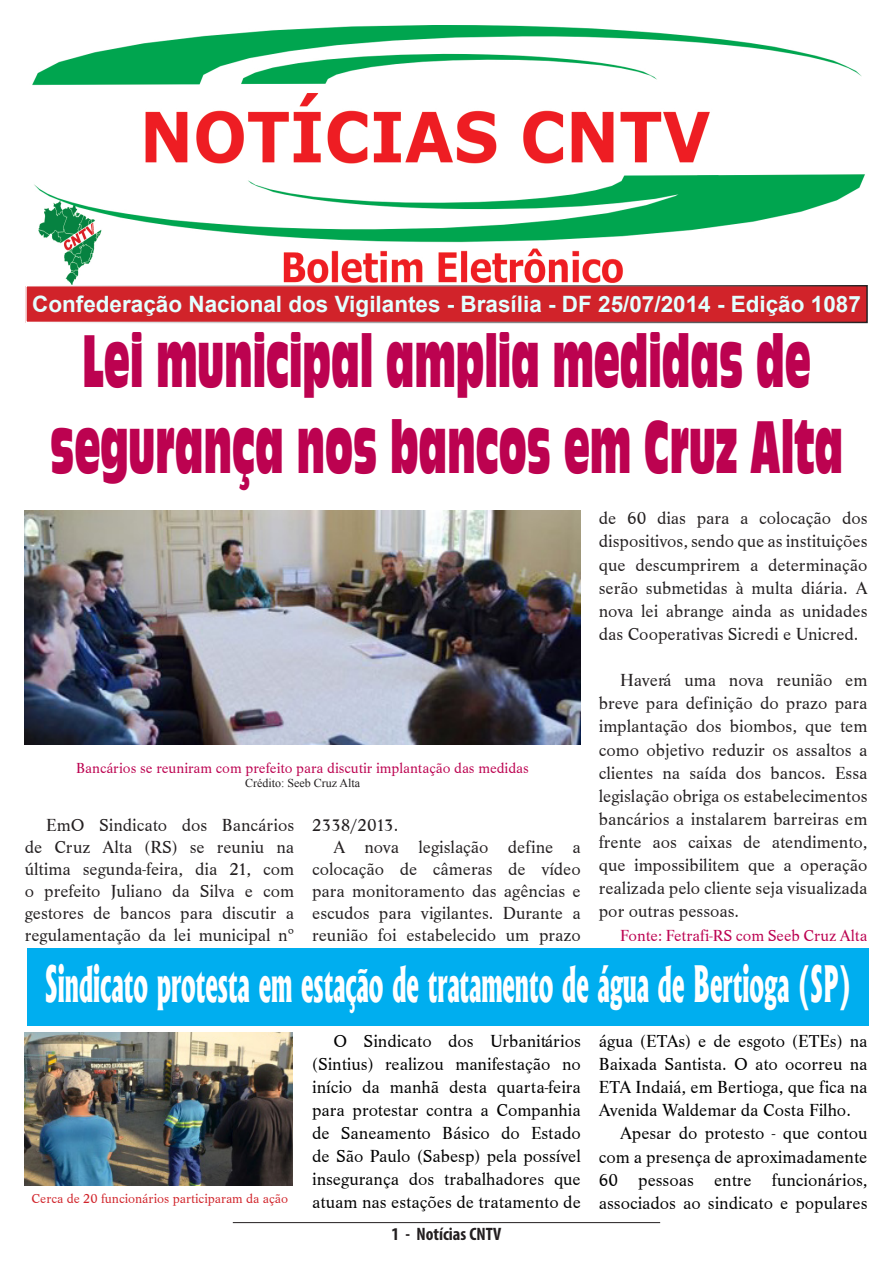
<style>
.page{position:relative;width:893px;height:1263px;background:#fff}
.page>*{position:absolute;margin:0;border:0;box-sizing:border-box;transform-origin:0 0}
.t1{font:69px/85.5px "Antique Olive Compact";color:#bc0250;text-align:center;scale:.5 1}
.t2{font:800 48px "Albertus";color:#fff;scale:.5 1}
.t3{font:700 22.5px "Arial";color:#e3ffff}
.t4{font:18px/23.1px "Life T";color:#231f20;text-align:justify}
.t5{font:18px/23.1px "Life T";color:#000;text-align:justify}
.Rodapé___À_esquerda{font:700 condensed 18px "Myriad Pro";color:#231f20}
.t6{font:16.5px "Life T";color:#bc0250}
.t7{font:15px "Life T";color:#bc0250}
.t8{font:13.5px "Life T";color:#d1232a}
.t9{font:12px "Times New Roman";color:#231f20}
</style>
<div class="page">
<hr style="left:233px;top:1222px;width:427px;height:1px;background:#231f20">
<div style="left:26px;top:286px;width:841px;height:36px;background:#d1232a"></div>
<img style="left:25px;top:510px;width:555px;height:234px">
<div style="left:27px;top:947px;width:842px;height:78px;background:#00aeef"></div>
<img style="left:25px;top:1033px;width:267px;height:152px">
<img style="left:32px;top:26px;width:833px;height:259px">
<p class="t3" style="left:32px;top:289px;width:830px">Confederação Nacional dos Vigilantes - Brasília - DF 25/07/2014 - Edição 1087</p>
<p class="t1" style="left:50px;top:318px;width:1587px">Lei municipal amplia medidas de segurança nos bancos em Cruz Alta</p>
<p class="t4" style="left:599px;top:507px;width:270px">de 60 dias para a colocação dos dispositivos, sendo que as instituições que descumprirem a determinação serão submetidas à multa diária. A nova lei abrange ainda as unidades das Cooperativas Sicredi e Unicred.</p>
<p class="t4" style="left:599px;top:669px;width:270px;text-indent:21px">Haverá uma nova reunião em breve para definição do prazo para implantação dos biombos, que tem como objetivo reduzir os assaltos a clientes na saída dos bancos. Essa legislação obriga os estabelecimentos bancários a instalarem barreiras em frente aos caixas de atendimento, que impossibilitem que a operação realizada pelo cliente seja visualizada por outras pessoas.</p>
<p class="t6" style="left:620px;top:925px;width:249px">Fonte: Fetrafi-RS com Seeb Cruz Alta</p>
<p class="t2" style="left:45px;top:954px;width:1612px">Sindicato protesta em estação de tratamento de água de Bertioga (SP)</p>
<p class="t5" style="left:312px;top:1029px;width:270px;text-indent:21px">O Sindicato dos Urbanitários (Sintius) realizou manifestação no início da manhã desta quarta-feira para protestar contra a Companhia de Saneamento Básico do Estado de São Paulo (Sabesp) pela possível insegurança dos trabalhadores que atuam nas estações de tratamento de</p>
<p class="t5" style="left:599px;top:1029px;width:270px">água (ETAs) e de esgoto (ETEs) na Baixada Santista. O ato ocorreu na ETA Indaiá, em Bertioga, que fica na Avenida Waldemar da Costa Filho.</p>
<p class="t7" style="left:76px;top:759px;width:454px">Bancários se reuniram com prefeito para discutir implantação das medidas</p>
<p class="t9" style="left:245px;top:775px;width:116px">Crédito: Seeb Cruz Alta</p>
<p class="t4" style="left:25px;top:814px;width:271px;line-height:21.9px;text-indent:21px">EmO Sindicato dos Bancários de Cruz Alta (RS) se reuniu na última segunda-feira, dia 21, com o prefeito Juliano da Silva e com gestores de bancos para discutir a regulamentação da lei municipal nº</p>
<p class="t4" style="left:312px;top:814px;width:88px">2338/2013.</p>
<p class="t4" style="left:312px;top:836px;width:270px;line-height:21.9px;text-indent:21px">A nova legislação define a colocação de câmeras de vídeo para monitoramento das agências e escudos para vigilantes. Durante a reunião foi estabelecido um prazo</p>
<p class="t5" style="left:599px;top:1122px;width:270px;text-indent:21px">Apesar do protesto - que contou com a presença de aproximadamente 60 pessoas entre funcionários, associados ao sindicato e populares</p>
<p class="t8" style="left:32px;top:1190px;width:258px">Cerca de 20 funcionários participaram da ação</p>
<p class="Rodapé___À_esquerda" style="left:392px;top:1223px;width:111px">1 - Notícias CNTV</p>
</div>
